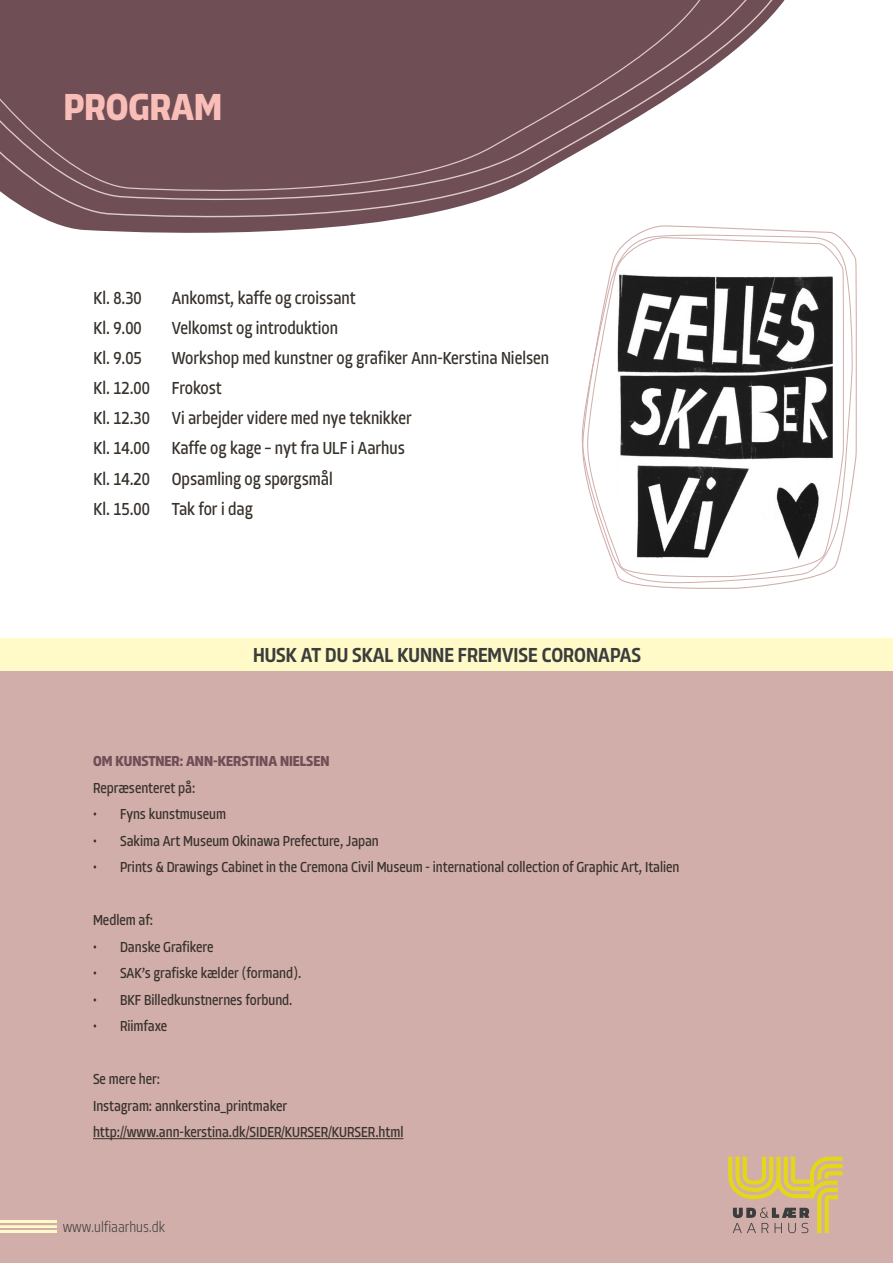
<style>
.page{position:relative;width:893px;height:1263px;background:#fff}
.page>*{position:absolute;margin:0;border:0;box-sizing:border-box;transform-origin:0 0}
.t1{font:700 condensed 39px "Allotrope";color:#fabeb9}
.Introtekst_mellemrub{font:500 condensed 21px "Allotrope";color:#3b3d3c}
.Program_Indryk_7{font:condensed 18px "Allotrope";color:#37312b}
.Program_Indryk_7-2{font:condensed 15px "Allotrope";color:#37312b}
.Program_Indryk_7-3{font:700 condensed 15px "Allotrope";color:#704e56}
.Program{font:200 condensed 15px "Allotrope";color:#3b3d3c}
</style>
<div class="page">
<div style="left:0;top:670px;width:893px;height:593px;background:#d1aeaa"></div>
<svg style="left:63px;top:226px;width:280px;height:7px;fill:#704e56"></svg>
<svg style="left:24px;top:208px;width:429px;height:18px;background:#8b6f75"></svg>
<svg style="left:9px;top:0;width:776px;height:208px"></svg>
<svg style="left:0;top:0;width:743px;height:198px;background:#83656c"></svg>
<svg style="left:728px;top:1157px;width:115px;height:76px"></svg>
<hr style="left:0;top:1220px;width:56px;height:3px;background:#fffac8">
<svg style="left:0;top:1225px;width:56px;height:3px"></svg>
<hr style="left:0;top:1230px;width:56px;height:3px;background:#fffac8">
<svg style="left:633px;top:225px;width:224px;height:364px"></svg>
<svg style="left:581px;top:231px;width:272px;height:353px"></svg>
<hr style="left:93px;top:1138px;width:310px;height:1px;background:#37312b">
<div style="left:0;top:638px;width:893px;height:33px;background:#fffac8"></div>
<p class="t1" style="left:64px;top:82px;width:160px">PROGRAM</p>
<p class="Program_Indryk_7" style="left:94px;top:286px;width:50px">Kl. 8.30</p>
<p class="Program_Indryk_7" style="left:172px;top:286px;width:186px">Ankomst, kaffe og croissant</p>
<p class="Program_Indryk_7" style="left:94px;top:316px;width:50px">Kl. 9.00</p>
<p class="Program_Indryk_7" style="left:172px;top:316px;width:168px">Velkomst og introduktion</p>
<p class="Program_Indryk_7" style="left:94px;top:347px;width:50px">Kl. 9.05</p>
<p class="Program_Indryk_7" style="left:172px;top:347px;width:379px">Workshop med kunstner og grafiker Ann-Kerstina Nielsen</p>
<p class="Program_Indryk_7" style="left:94px;top:377px;width:130px">Kl. 12.00 Frokost</p>
<p class="Program_Indryk_7" style="left:94px;top:407px;width:320px">Kl. 12.30 Vi arbejder videre med nye teknikker</p>
<p class="Program_Indryk_7" style="left:94px;top:437px;width:313px">Kl. 14.00 Kaffe og kage – nyt fra ULF i Aarhus</p>
<p class="Program_Indryk_7" style="left:94px;top:467px;width:241px">Kl. 14.20 Opsamling og spørgsmål</p>
<p class="Program_Indryk_7" style="left:94px;top:497px;width:161px">Kl. 15.00 Tak for i dag</p>
<p class="Introtekst_mellemrub" style="left:253px;top:642px;width:390px">HUSK AT DU SKAL KUNNE FREMVISE CORONAPAS</p>
<p class="Program_Indryk_7-3" style="left:93px;top:751px;width:238px">OM KUNSTNER: ANN-KERSTINA NIELSEN</p>
<p class="Program_Indryk_7-2" style="left:93px;top:778px;width:104px">Repræsenteret på:</p>
<p class="Program_Indryk_7-2" style="left:93px;top:804px;width:135px">• Fyns kunstmuseum</p>
<p class="Program_Indryk_7-2" style="left:93px;top:831px;width:287px">• Sakima Art Museum Okinawa Prefecture, Japan</p>
<p class="Program_Indryk_7-2" style="left:93px;top:857px;width:588px">• Prints &amp; Drawings Cabinet in the Cremona Civil Museum - international collection of Graphic Art, Italien</p>
<p class="Program_Indryk_7-2" style="left:93px;top:910px;width:62px">Medlem af:</p>
<p class="Program_Indryk_7-2" style="left:93px;top:937px;width:122px">• Danske Grafikere</p>
<p class="Program_Indryk_7-2" style="left:93px;top:963px;width:210px">• SAK’s grafiske kælder (formand).</p>
<p class="Program_Indryk_7-2" style="left:93px;top:990px;width:201px">• BKF Billedkunstnernes forbund.</p>
<p class="Program_Indryk_7-2" style="left:93px;top:1016px;width:76px">• Riimfaxe</p>
<p class="Program_Indryk_7-2" style="left:93px;top:1069px;width:69px">Se mere her:</p>
<p class="Program_Indryk_7-2" style="left:93px;top:1096px;width:196px">Instagram: annkerstina_printmaker</p>
<p class="Program_Indryk_7-2" style="left:93px;top:1122px;width:312px">http://www.ann-kerstina.dk/SIDER/KURSER/KURSER.html</p>
<p class="Program" style="left:63px;top:1217px;width:104px">www.ulfiaarhus.dk</p>
</div>
